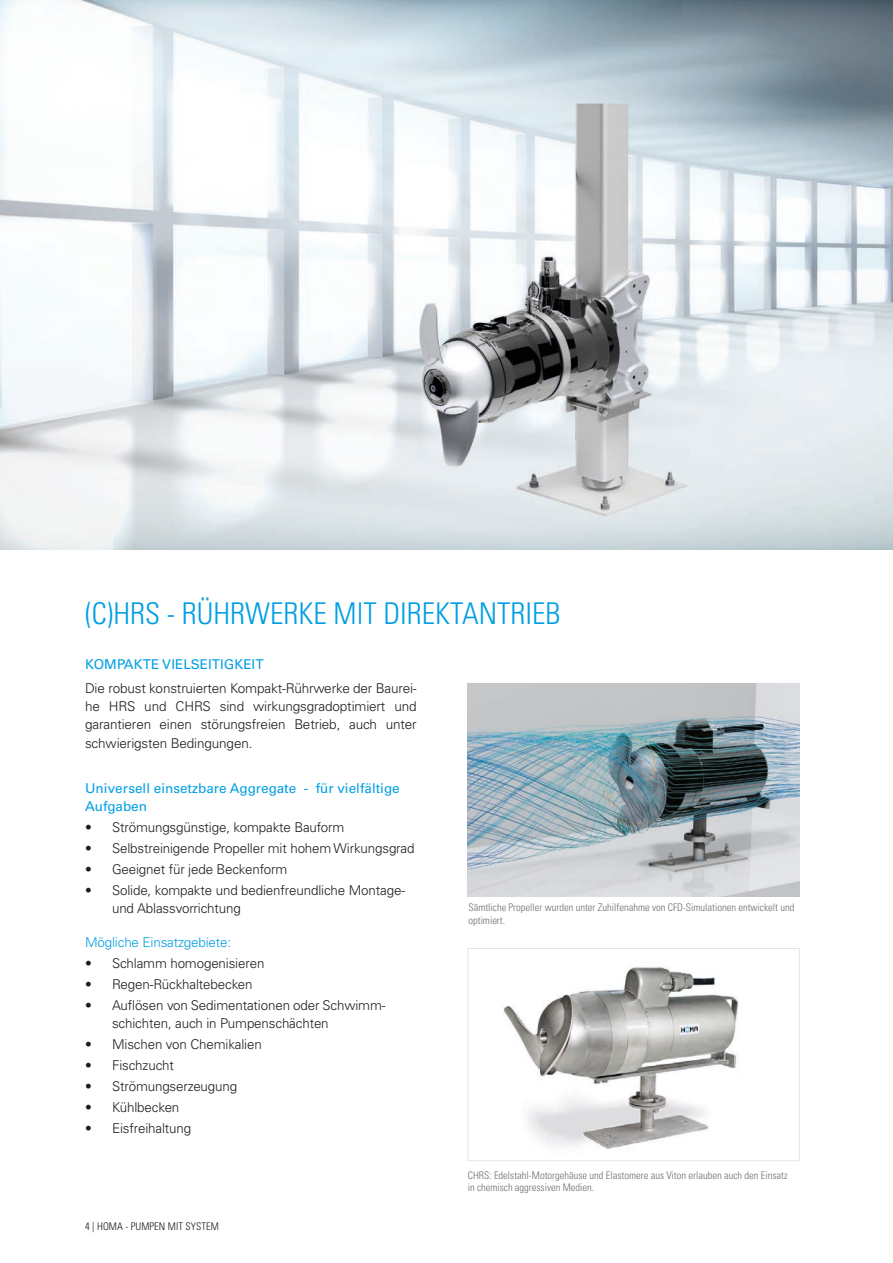
<style>
.page{position:relative;width:893px;height:1263px;background:#fff}
.page>*{position:absolute;margin:0;border:0;box-sizing:border-box;transform-origin:0 0}
.t1{font:300 condensed 30px "Univers LT Pro";color:#009fe3}
.t2{font:300 13.5px/18px "Univers LT Pro 45";letter-spacing:-.01em;color:#1d1d1b}
.t3{font:13.5px/17.2px "Univers LT Pro 55 Roman";color:#009fe3}
.t4{font:300 13.5px "Univers LT Pro 45";letter-spacing:-.01em;color:#009fe3}
.t5{font:300 condensed 10.5px/12.6px "Univers LT Pro";color:#70706f}
.t6{font:300 condensed 10.5px "Univers LT Pro";color:#1d1d1b}
</style>
<div class="page">
<img style="left:0;top:0;width:893px;height:550px">
<img style="left:503px;top:967px;width:236px;height:182px">
<div style="left:468px;top:948px;width:331px;height:213px;border:1px solid #e4e4e3"></div>
<img style="left:468px;top:684px;width:331px;height:212px">
<h1 class="t1" style="left:85px;top:593px;width:477px">(C)HRS - RÜHRWERKE MIT DIREKTANTRIEB</h1>
<p class="t3" style="left:85px;top:655px;width:180px">KOMPAKTE VIELSEITIGKEIT</p>
<p class="t2" style="left:85px;top:679px;width:333px;text-align:justify">Die robust konstruierten Kompakt-Rührwerke der Baurei&shy;he HRS und CHRS sind wirkungsgradoptimiert und garantieren einen störungsfreien Betrieb, auch unter</p>
<p class="t2" style="left:85px;top:734px;width:169px">schwierigsten Bedingungen.</p>
<p class="t3" style="left:85px;top:779px;width:316px">Universell einsetzbare Aggregate - für vielfältige<br>Aufgaben</p>
<p class="t2" style="left:85px;top:817px;width:261px">• Strömungsgünstige, kompakte Bauform</p>
<p class="t2" style="left:85px;top:838px;width:331px">• Selbstreinigende Propeller mit hohem Wirkungsgrad</p>
<p class="t2" style="left:85px;top:859px;width:204px">• Geeignet für jede Beckenform</p>
<p class="t2" style="left:112px;top:880px;width:294px;text-indent:-27px">• Solide, kompakte und bedienfreundliche Montage&shy;und Ablassvorrichtung</p>
<p class="t4" style="left:85px;top:933px;width:148px">Mögliche Einsatzgebiete:</p>
<p class="t2" style="left:85px;top:954px;width:181px">• Schlamm homogenisieren</p>
<p class="t2" style="left:85px;top:975px;width:169px">• Regen-Rückhaltebecken</p>
<p class="t2" style="left:112px;top:996px;width:275px;text-indent:-27px">• Auflösen von Sedimentationen oder Schwimm&shy;schichten, auch in Pumpenschächten</p>
<p class="t2" style="left:85px;top:1035px;width:178px">• Mischen von Chemikalien</p>
<p class="t2" style="left:85px;top:1056px;width:90px">• Fischzucht</p>
<p class="t2" style="left:85px;top:1077px;width:154px">• Strömungserzeugung</p>
<p class="t2" style="left:85px;top:1098px;width:96px">• Kühlbecken</p>
<p class="t2" style="left:85px;top:1119px;width:108px">• Eisfreihaltung</p>
<p class="t6" style="left:85px;top:1219px;width:135px">4 | HOMA - PUMPEN MIT SYSTEM</p>
<p class="t5" style="left:468px;top:900px;width:327px">Sämtliche Propeller wurden unter Zuhilfenahme von CFD-Simulationen entwickelt und optimiert.</p>
<p class="t5" style="left:468px;top:1168px;width:321px">CHRS: Edelstahl-Motorgehäuse und Elastomere aus Viton erlauben auch den Einsatz in chemisch aggressiven Medien.</p>
</div>
